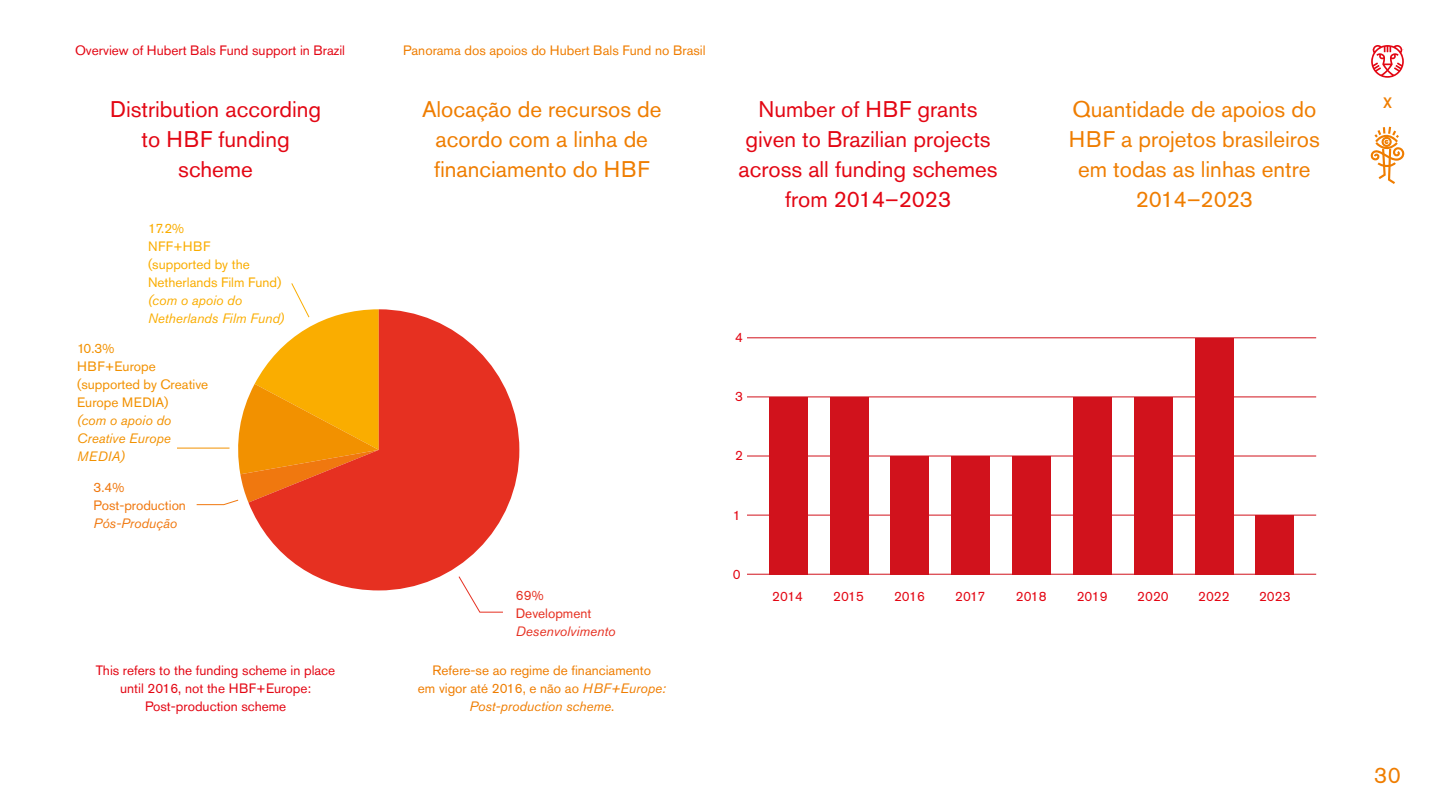
<style>
.page{position:relative;width:1440px;height:810px;background:#fff}
.page>*{position:absolute;margin:0;border:0;box-sizing:border-box;transform-origin:0 0}
.t1{font:22.5px/30px "Akzidenz Grotesk Pro";color:#ef7d00;text-align:center}
.t2{font:22.5px/30px "Akzidenz Grotesk Pro";color:#e30613;text-align:center}
.t3{font:13.5px/18px "Akzidenz Grotesk Pro";color:#e30613;text-align:center}
.t4{font:13.5px/18px "Akzidenz Grotesk Pro";color:#ef7d00;text-align:center}
.t5{font:13.5px/18px "Akzidenz Grotesk Pro";color:#f29100}
.t6{font:13.5px/18px "Akzidenz Grotesk Pro";color:#faad00}
.t7{font:italic 13.5px/18px "Akzidenz Grotesk Pro";color:#f29100;text-align:justify}
.t8{font:italic 13.5px/18px "Akzidenz Grotesk Pro";color:#faad00}
.t9{font:13.5px/18px "Akzidenz Grotesk Pro";color:#f0780f}
.t10{font:italic 13.5px "Akzidenz Grotesk Pro";color:#e63021}
.t11{font:13.5px/18px "Akzidenz Grotesk Pro";color:#e63021}
.t12{font:italic 13.5px "Akzidenz Grotesk Pro";color:#f0780f}
.s1{font-style:italic}
</style>
<div class="page">
<svg style="left:1371px;top:45px;width:33px;height:33px"></svg>
<svg style="left:1370px;top:127px;width:34px;height:57px"></svg>
<svg style="left:466px;top:590px;width:37px;height:23px"></svg>
<svg style="left:196px;top:283px;width:110px;height:222px"></svg>
<svg style="left:248px;top:309px;width:271px;height:281px;fill:#e63021"></svg>
<hr style="left:177px;top:448px;width:53px;height:1px;background:#f29100">
<div style="left:769px;top:397px;width:39px;height:177px;background:#d1121c"></div>
<div style="left:830px;top:397px;width:38px;height:177px;background:#d1121c"></div>
<div style="left:891px;top:456px;width:38px;height:118px;background:#d1121c"></div>
<div style="left:951px;top:456px;width:39px;height:118px;background:#d1121c"></div>
<div style="left:1256px;top:515px;width:38px;height:59px;background:#d1121c"></div>
<div style="left:1012px;top:456px;width:39px;height:118px;background:#d1121c"></div>
<div style="left:1073px;top:397px;width:39px;height:177px;background:#d1121c"></div>
<div style="left:1134px;top:397px;width:39px;height:177px;background:#d1121c"></div>
<div style="left:1195px;top:338px;width:38px;height:236px;background:#d1121c"></div>
<hr style="left:747px;top:574px;width:569px;height:1px;background:#d1121c">
<hr style="left:747px;top:515px;width:569px;height:1px;background:#d1121c">
<hr style="left:747px;top:456px;width:569px;height:1px;background:#d1121c">
<hr style="left:747px;top:397px;width:569px;height:1px;background:#d1121c">
<hr style="left:747px;top:338px;width:569px;height:1px;background:#d1121c">
<p class="t3" style="left:75px;top:41px;width:272px">Overview of Hubert Bals Fund support in Brazil</p>
<p class="t4" style="left:403px;top:41px;width:304px">Panorama dos apoios do Hubert Bals Fund no Brasil</p>
<h1 class="t2" style="left:110px;top:94px;width:212px">Distribution according to HBF funding scheme</h1>
<h1 class="t1" style="left:422px;top:94px;width:241px">Alocação de recursos de acordo com a linha de financiamento do HBF</h1>
<p class="t6" style="left:148px;top:219px;width:135px">17.2%<br>NFF+HBF<br>(supported by the<br>Netherlands Film Fund)</p>
<p class="t8" style="left:148px;top:291px;width:138px">(com o apoio do<br>Netherlands Film Fund)</p>
<p class="t5" style="left:77px;top:339px;width:133px">10.3%<br>HBF+Europe (supported by Creative<br>Europe MEDIA)</p>
<p class="t7" style="left:77px;top:411px;width:96px">(com o apoio do Creative Europe MEDIA)</p>
<p class="t9" style="left:94px;top:478px;width:94px">3.4%<br>Post-production</p>
<p class="t12" style="left:94px;top:515px;width:85px">Pós-Produção</p>
<p class="t11" style="left:516px;top:586px;width:77px">69%<br>Development</p>
<p class="t10" style="left:516px;top:622px;width:101px">Desenvolvimento</p>
<p class="t3" style="left:96px;top:661px;width:241px">This refers to the funding scheme in place until 2016, not the HBF+Europe:<br>Post-production scheme</p>
<p class="t4" style="left:418px;top:661px;width:249px">Refere-se ao regime de financiamento<br>em vigor até 2016, e não ao <span class="s1">HBF+Europe:<br>Post-production scheme</span>.</p>
<h1 class="t2" style="left:739px;top:94px;width:261px">Number of HBF grants given to Brazilian projects across all funding schemes from 2014–2023</h1>
<h1 class="t1" style="left:1069px;top:94px;width:252px">Quantidade de apoios do<br>HBF a projetos brasileiros em todas as linhas entre<br>2014–2023</h1>
<p class="t3" style="left:735px;top:328px;width:9px">4</p>
<p class="t3" style="left:735px;top:387px;width:9px">3</p>
<p class="t3" style="left:735px;top:447px;width:9px">2</p>
<p class="t3" style="left:733px;top:506px;width:9px">1</p>
<p class="t3" style="left:733px;top:565px;width:9px">0</p>
<p class="t3" style="left:772px;top:588px;width:32px">2014</p>
<p class="t3" style="left:833px;top:588px;width:32px">2015</p>
<p class="t3" style="left:894px;top:588px;width:32px">2016</p>
<p class="t3" style="left:955px;top:588px;width:32px">2017</p>
<p class="t3" style="left:1016px;top:588px;width:32px">2018</p>
<p class="t3" style="left:1077px;top:588px;width:32px">2019</p>
<p class="t3" style="left:1137px;top:588px;width:33px">2020</p>
<p class="t3" style="left:1198px;top:588px;width:33px">2022</p>
<p class="t3" style="left:1259px;top:588px;width:33px">2023</p>
<h1 class="t1" style="left:1383px;top:85px;width:10px">x</h1>
<h1 class="t1" style="left:1374px;top:760px;width:28px">30</h1>
</div>
